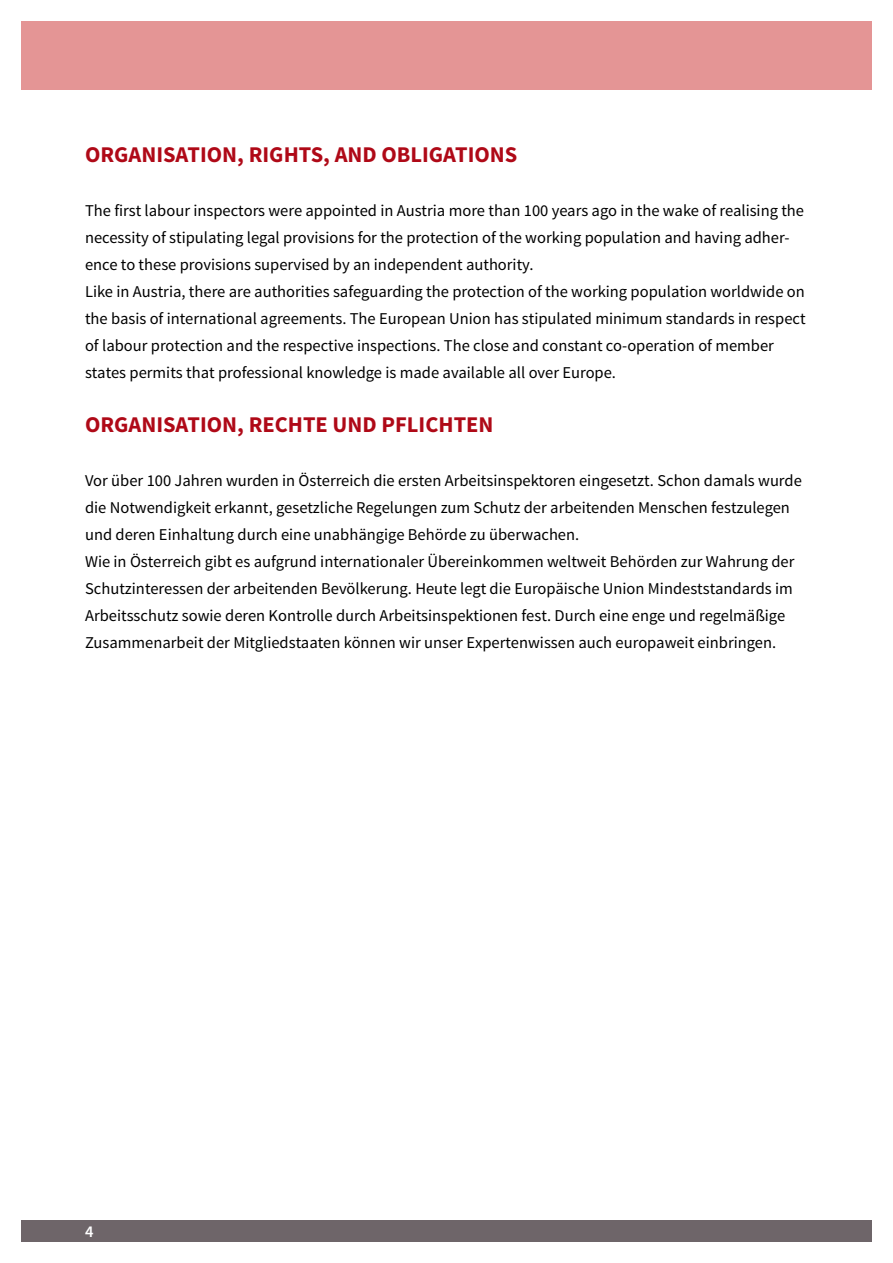
<style>
.page{position:relative;width:893px;height:1263px;background:#fff}
.page>*{position:absolute;margin:0;border:0;box-sizing:border-box;transform-origin:0 0}
.Überschrift_1_Ebene{font:700 22.5px "Source Sans Pro";color:#af0917}
.Fließtext{font:16.5px/27px "Source Sans Pro";color:#000}
.t1{font:600 16.5px "Source Sans Pro";color:#fff}
</style>
<div class="page">
<div style="left:21px;top:1220px;width:851px;height:22px;background:#6e6569"></div>
<div style="left:21px;top:21px;width:851px;height:68px;background:#e49595"></div>
<h1 class="Überschrift_1_Ebene" style="left:85px;top:140px;width:434px">ORGANISATION, RIGHTS, AND OBLIGATIONS</h1>
<p class="Fließtext" style="left:85px;top:197px;width:721px">The first labour inspectors were appointed in Austria more than 100 years ago in the wake of realising the necessity of stipulating legal provisions for the protection of the working population and having adher&shy;ence to these provisions supervised by an independent authority.</p>
<p class="Fließtext" style="left:85px;top:278px;width:722px">Like in Austria, there are authorities safeguarding the protection of the working population worldwide on the basis of international agreements. The European Union has stipulated minimum standards in respect of labour protection and the respective inspections. The close and constant co-operation of member states permits that professional knowledge is made available all over Europe.</p>
<h1 class="Überschrift_1_Ebene" style="left:85px;top:410px;width:410px">ORGANISATION, RECHTE UND PFLICHTEN</h1>
<p class="Fließtext" style="left:85px;top:467px;width:718px">Vor über 100 Jahren wurden in Österreich die ersten Arbeitsinspektoren eingesetzt. Schon damals wurde die Notwendigkeit erkannt, gesetzliche Regelungen zum Schutz der arbeitenden Menschen festzulegen und deren Einhaltung durch eine unabhängige Behörde zu überwachen.</p>
<p class="Fließtext" style="left:85px;top:548px;width:711px">Wie in Österreich gibt es aufgrund internationaler Übereinkommen weltweit Behörden zur Wahrung der</p>
<p class="Fließtext" style="left:85px;top:575px;width:709px">Schutzinteressen der arbeitenden Bevölkerung. Heute legt die Europäische Union Mindeststandards im<br>Arbeitsschutz sowie deren Kontrolle durch Arbeitsinspektionen fest. Durch eine enge und regelmäßige<br>Zusammenarbeit der Mitgliedstaaten können wir unser Expertenwissen auch europaweit einbringen.</p>
<p class="t1" style="left:85px;top:1221px;width:10px">4</p>
</div>
